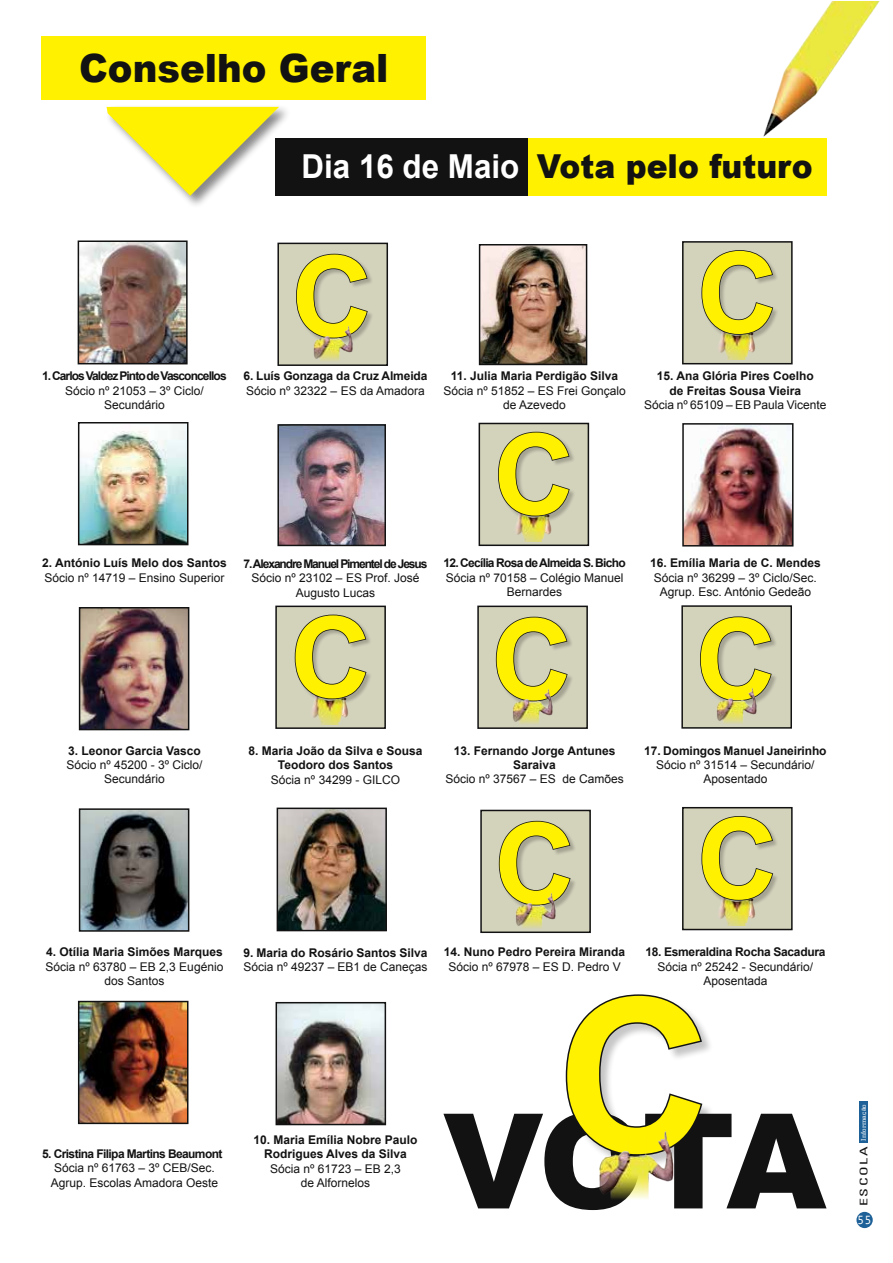
<style>
.page{position:relative;width:893px;height:1263px;background:#fff}
.page>*{position:absolute;margin:0;border:0;box-sizing:border-box;transform-origin:0 0}
.t1{font:700 213.9px "Arial";color:#fff100}
.t2{font:700 112.2px "Arial";color:#fff100}
.t3{font:900 39px "Arial";color:#121212;scale:.95 1}
.t4{font:900 33px "Arial";color:#121212;scale:.95 1}
.t5{font:12px/14.4px "Arial";color:#121212;text-align:center}
.t6{font:700 12px/14.4px "Arial";color:#121212;text-align:center}
.t7{font:700 12px "Arial";letter-spacing:-.075em;color:#121212}
.t8{font:700 12px "Arial";letter-spacing:-.09em;color:#121212}
.t9{font:700 12px "Arial";letter-spacing:-.05em;color:#121212}
.t10{font:700 12px "Arial";letter-spacing:-.06em;color:#121212}
.t11{font:700 12px "Arial";letter-spacing:-.025em;color:#121212}
.t12{font:12px "Andale Mono";color:#fff}
.t13{font:condensed 10.5px "Univers";letter-spacing:.1em;color:#121212;scale:1.5 1}
.t14{font:6.75px "Civic";letter-spacing:.01em;color:#fff;scale:1.33 1}
.s1{font-weight:700;color:#fff}
</style>
<div class="page">
<div style="left:859px;top:1101px;width:9px;height:42px;background:#1d6198"></div>
<div style="left:856px;top:1212px;width:17px;height:16px;background:#1d6198;border-radius:50%"></div>
<div style="left:275px;top:138px;width:255px;height:58px;background:#121212"></div>
<div style="left:528px;top:138px;width:298px;height:58px;background:#fff100"></div>
<div style="left:105px;top:105px;width:187px;height:104px;background:#121212;opacity:.5"></div>
<svg style="left:107px;top:107px;width:172px;height:89px"></svg>
<img style="left:81px;top:425px;width:104px;height:117px">
<div style="left:78px;top:422px;width:110px;height:123px;border:2px solid #121212"></div>
<img style="left:82px;top:610px;width:104px;height:117px">
<div style="left:79px;top:607px;width:110px;height:123px;border:2px solid #121212"></div>
<img style="left:82px;top:811px;width:104px;height:118px">
<div style="left:79px;top:808px;width:110px;height:124px;border:2px solid #121212"></div>
<img style="left:81px;top:1004px;width:104px;height:117px">
<div style="left:78px;top:1001px;width:110px;height:123px;border:2px solid #121212"></div>
<img style="left:482px;top:247px;width:102px;height:115px">
<div style="left:479px;top:244px;width:108px;height:121px;border:2px solid #121212"></div>
<img style="left:280px;top:427px;width:103px;height:116px">
<div style="left:277px;top:424px;width:109px;height:122px;border:2px solid #121212"></div>
<img style="left:279px;top:1005px;width:104px;height:117px">
<div style="left:276px;top:1002px;width:110px;height:123px;border:2px solid #121212"></div>
<img style="left:685px;top:426px;width:105px;height:117px">
<div style="left:682px;top:423px;width:111px;height:123px;border:2px solid #121212"></div>
<img style="left:280px;top:810px;width:104px;height:118px">
<div style="left:277px;top:807px;width:110px;height:124px;border:2px solid #121212"></div>
<svg style="left:443px;top:994px;width:383px;height:216px"></svg>
<img style="left:590px;top:1120px;width:92px;height:79px">
<div style="left:41px;top:36px;width:385px;height:64px;background:#fff100"></div>
<div style="left:278px;top:243px;width:109px;height:122px;background:#d3d2bb"></div>
<div style="left:277px;top:243px;width:111px;height:123px;border:2px solid #121212"></div>
<div style="left:297px;top:254px;width:77px;height:91px;background:#121212;opacity:.24"></div>
<svg style="left:296px;top:253px;width:73px;height:86px"></svg>
<img style="left:309px;top:320px;width:48px;height:41px">
<div style="left:683px;top:242px;width:109px;height:122px;background:#d3d2bb"></div>
<div style="left:682px;top:241px;width:111px;height:123px;border:2px solid #121212"></div>
<img style="left:719px;top:342px;width:36px;height:18px">
<div style="left:702px;top:250px;width:77px;height:92px;background:#121212;opacity:.24"></div>
<svg style="left:701px;top:250px;width:73px;height:86px"></svg>
<div style="left:479px;top:423px;width:109px;height:122px;background:#d3d2bb"></div>
<div style="left:479px;top:423px;width:110px;height:123px;border:2px solid #121212"></div>
<img style="left:516px;top:523px;width:36px;height:18px">
<div style="left:499px;top:432px;width:77px;height:91px;background:#121212;opacity:.24"></div>
<svg style="left:498px;top:431px;width:73px;height:86px"></svg>
<div style="left:276px;top:606px;width:109px;height:122px;background:#d3d2bb"></div>
<div style="left:275px;top:606px;width:111px;height:123px;border:2px solid #121212"></div>
<img style="left:312px;top:706px;width:36px;height:18px">
<div style="left:295px;top:615px;width:78px;height:91px;background:#121212;opacity:.24"></div>
<svg style="left:294px;top:614px;width:73px;height:86px"></svg>
<div style="left:683px;top:808px;width:109px;height:121px;background:#d3d2bb"></div>
<div style="left:682px;top:807px;width:111px;height:123px;border:2px solid #121212"></div>
<img style="left:719px;top:907px;width:36px;height:18px">
<div style="left:702px;top:816px;width:77px;height:91px;background:#121212;opacity:.24"></div>
<svg style="left:701px;top:816px;width:73px;height:85px"></svg>
<div style="left:481px;top:810px;width:109px;height:122px;background:#d3d2bb"></div>
<div style="left:480px;top:810px;width:111px;height:123px;border:2px solid #121212"></div>
<div style="left:499px;top:821px;width:78px;height:91px;background:#121212;opacity:.24"></div>
<svg style="left:498px;top:820px;width:73px;height:86px"></svg>
<img style="left:511px;top:887px;width:49px;height:41px">
<div style="left:478px;top:606px;width:109px;height:122px;background:#d3d2bb"></div>
<div style="left:477px;top:606px;width:111px;height:123px;border:2px solid #121212"></div>
<div style="left:497px;top:617px;width:77px;height:91px;background:#121212;opacity:.24"></div>
<svg style="left:495px;top:616px;width:73px;height:86px"></svg>
<img style="left:508px;top:682px;width:49px;height:42px">
<div style="left:682px;top:606px;width:109px;height:122px;background:#d3d2bb"></div>
<div style="left:681px;top:605px;width:111px;height:124px;border:2px solid #121212"></div>
<div style="left:701px;top:617px;width:77px;height:91px;background:#121212;opacity:.24"></div>
<svg style="left:700px;top:616px;width:73px;height:86px"></svg>
<img style="left:712px;top:682px;width:49px;height:42px">
<img style="left:763px;top:1px;width:117px;height:189px">
<img style="left:81px;top:243px;width:104px;height:118px">
<div style="left:78px;top:240px;width:110px;height:124px;border:2px solid #121212"></div>
<h3 class="t3" style="left:79px;top:39px;width:327px">Conselho Geral</h3>
<h3 class="t4" style="left:302px;top:143px;width:539px"><span class="s1">Dia 16 de Maio</span> Vota pelo futuro</h3>
<p class="t7" style="left:42px;top:368px;width:186px">1. Carlos Valdez Pinto de Vasconcellos</p>
<p class="t5" style="left:65px;top:383px;width:140px">Sócio nº 21053 – 3º Ciclo/<br>Secundário</p>
<p class="t6" style="left:42px;top:556px;width:186px">2. António Luís Melo dos Santos</p>
<p class="t5" style="left:45px;top:570px;width:181px">Sócio nº 14719 – Ensino Superior</p>
<h2 class="t2" style="left:291px;top:223px;width:83px">C</h2>
<h2 class="t2" style="left:697px;top:219px;width:83px">C</h2>
<p class="t6" style="left:243px;top:369px;width:186px">6. Luís Gonzaga da Cruz Almeida</p>
<p class="t5" style="left:246px;top:384px;width:180px">Sócio nº 32322 – ES da Amadora</p>
<p class="t6" style="left:451px;top:369px;width:169px">11. Julia Maria Perdigão Silva</p>
<p class="t5" style="left:443px;top:383px;width:184px">Sócia nº 51852 – ES Frei Gonçalo de Azevedo</p>
<h2 class="t2" style="left:493px;top:401px;width:83px">C</h2>
<p class="t6" style="left:657px;top:369px;width:158px">15. Ana Glória Pires Coelho de Freitas Sousa Vieira</p>
<p class="t5" style="left:644px;top:398px;width:184px">Sócia nº 65109 – EB Paula Vicente</p>
<p class="t8" style="left:243px;top:556px;width:185px">7. Alexandre Manuel Pimentel de Jesus</p>
<p class="t5" style="left:252px;top:571px;width:169px">Sócio nº 23102 – ES Prof. José<br>Augusto Lucas</p>
<h2 class="t2" style="left:290px;top:584px;width:83px">C</h2>
<p class="t10" style="left:443px;top:555px;width:184px">12. Cecília Rosa de Almeida S. Bicho</p>
<p class="t5" style="left:446px;top:570px;width:179px">Sócia nº 70158 – Colégio Manuel<br>Bernardes</p>
<p class="t6" style="left:650px;top:556px;width:172px">16. Emília Maria de C. Mendes</p>
<p class="t5" style="left:654px;top:570px;width:164px">Sócia nº 36299 – 3º Ciclo/Sec.<br>Agrup. Esc. António Gedeão</p>
<h2 class="t2" style="left:491px;top:586px;width:287px">C C</h2>
<p class="t6" style="left:68px;top:744px;width:134px">3. Leonor Garcia Vasco</p>
<p class="t5" style="left:66px;top:758px;width:138px">Sócio nº 45200 - 3º Ciclo/<br>Secundário</p>
<p class="t6" style="left:46px;top:945px;width:178px">4. Otília Maria Simões Marques</p>
<p class="t5" style="left:46px;top:959px;width:179px">Sócia nº 63780 – EB 2,3 Eugénio dos Santos</p>
<p class="t9" style="left:42px;top:1146px;width:182px">5. Cristina Filipa Martins Beaumont</p>
<p class="t5" style="left:51px;top:1161px;width:169px;text-align:left">Sócia nº 61763 – 3º CEB/Sec.<br>Agrup. Escolas Amadora Oeste</p>
<p class="t6" style="left:248px;top:744px;width:176px">8. Maria João da Silva e Sousa<br>Teodoro dos Santos</p>
<p class="t5" style="left:271px;top:772px;width:131px">Sócia nº 34299 - GILCO</p>
<p class="t6" style="left:243px;top:945px;width:186px">9. Maria do Rosário Santos Silva</p>
<p class="t5" style="left:243px;top:960px;width:185px">Sócia nº 49237 – EB1 de Caneças</p>
<p class="t6" style="left:253px;top:1133px;width:166px">10. Maria Emília Nobre Paulo<br>Rodrigues Alves da Silva</p>
<p class="t5" style="left:270px;top:1161px;width:132px">Sócia nº 61723 – EB 2,3 de Alfornelos</p>
<p class="t6" style="left:454px;top:744px;width:163px">13. Fernando Jorge Antunes<br>Saraiva</p>
<p class="t5" style="left:445px;top:772px;width:180px">Sócio nº 37567 – ES de Camões</p>
<p class="t6" style="left:644px;top:744px;width:184px">17. Domingos Manuel Janeirinho</p>
<p class="t5" style="left:656px;top:758px;width:160px">Sócio nº 31514 – Secundário/<br>Aposentado</p>
<h2 class="t2" style="left:494px;top:787px;width:285px">C C</h2>
<p class="t6" style="left:444px;top:945px;width:183px">14. Nuno Pedro Pereira Miranda</p>
<p class="t5" style="left:448px;top:959px;width:174px">Sócio nº 67978 – ES D. Pedro V</p>
<p class="t11" style="left:645px;top:944px;width:182px">18. Esmeraldina Rocha Sacadura</p>
<p class="t5" style="left:657px;top:959px;width:157px">Sócia nº 25242 - Secundário/<br>Aposentada</p>
<h1 class="t1" style="left:557px;top:935px;width:156px">C</h1>
<p class="t14" style="left:860px;top:1140px;width:29px;rotate:-90deg">Informação</p>
<p class="t13" style="left:857px;top:1206px;width:41px;rotate:-90deg">ESCOLA</p>
<p class="t12" style="left:857px;top:1212px;width:16px">55</p>
</div>
